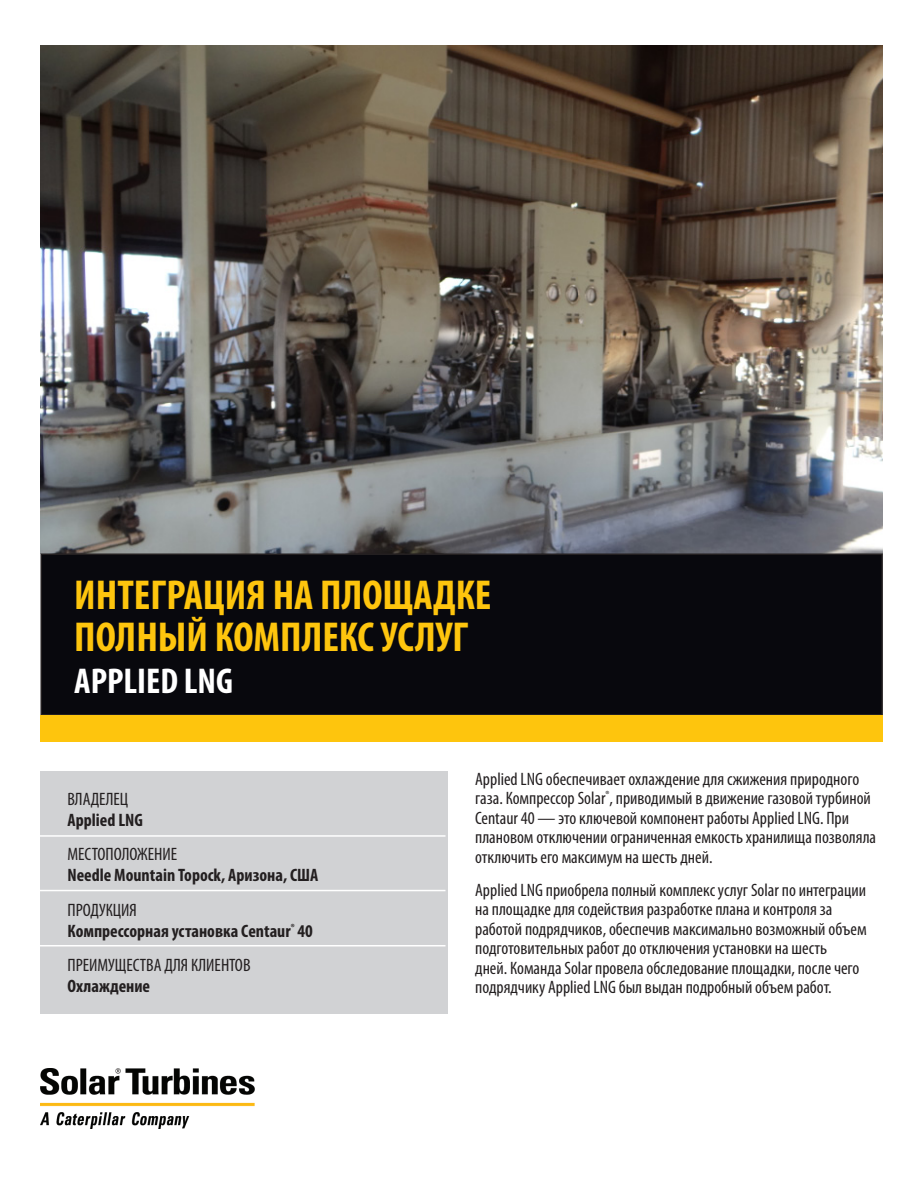
<style>
.page{position:relative;width:918px;height:1188px;background:#fff}
.page>*{position:absolute;margin:0;border:0;box-sizing:border-box;transform-origin:0 0}
.t1{font:700 condensed 42px/42px "Myriad Pro";color:#fec50d}
.t2{font:700 condensed 36px "Myriad Pro";color:#fff}
.t3{font:condensed 18px/19.5px "Myriad Pro";color:#231f20}
.t4{font:700 condensed 18px/21px "Myriad Pro";color:#231f20}
.s1{font-weight:400}
</style>
<div class="page">
<img style="left:40px;top:45px;width:843px;height:509px">
<div style="left:41px;top:554px;width:841px;height:161px;background:#08080d"></div>
<div style="left:40px;top:554px;width:843px;height:162px;border:2px solid #231f20"></div>
<div style="left:40px;top:716px;width:843px;height:26px;background:#fec50d"></div>
<div style="left:40px;top:771px;width:408px;height:243px;background:#d1d2d4"></div>
<hr style="left:35px;top:835px;width:411px;height:2px;background:#fff">
<hr style="left:35px;top:890px;width:411px;height:1px;background:#fff">
<hr style="left:35px;top:945px;width:411px;height:1px;background:#fff">
<img style="left:40px;top:1068px;width:215px;height:61px">
<h1 class="t1" style="left:74px;top:573px;width:419px">ИНТЕГРАЦИЯ НА ПЛОЩАДКЕ<br>ПОЛНЫЙ КОМПЛЕКС УСЛУГ</h1>
<h2 class="t2" style="left:74px;top:658px;width:160px">APPLIED LNG</h2>
<p class="t3" style="left:68px;top:789px;width:62px">ВЛАДЕЛЕЦ</p>
<p class="t4" style="left:68px;top:809px;width:77px">Applied LNG</p>
<p class="t3" style="left:68px;top:844px;width:111px">МЕСТОПОЛОЖЕНИЕ</p>
<p class="t4" style="left:68px;top:864px;width:252px">Needle Mountain Topock, Аризона, США</p>
<p class="t4" style="left:68px;top:899px;width:247px"><span class="s1">ПРОДУКЦИЯ<br></span>Компрессорная установка Centaur<sup>®</sup> 40</p>
<p class="t3" style="left:68px;top:955px;width:185px">ПРЕИМУЩЕСТВА ДЛЯ КЛИЕНТОВ</p>
<p class="t4" style="left:68px;top:975px;width:84px">Охлаждение</p>
<p class="t3" style="left:475px;top:769px;width:402px">Applied LNG обеспечивает охлаждение для сжижения природного газа. Компрессор Solar<sup>®</sup>, приводимый в движение газовой турбиной Centaur 40 — это ключевой компонент работы Applied LNG. При плановом отключении ограниченная емкость хранилища позволяла отключить его максимум на шесть дней.</p>
<p class="t3" style="left:475px;top:880px;width:393px">Applied LNG приобрела полный комплекс услуг Solar по интеграции на площадке для содействия разработке плана и контроля за работой подрядчиков, обеспечив максимально возможный объем подготовительных работ до отключения установки на шесть<br>дней. Команда Solar провела обследование площадки, после чего подрядчику Applied LNG был выдан подробный объем работ.</p>
</div>
